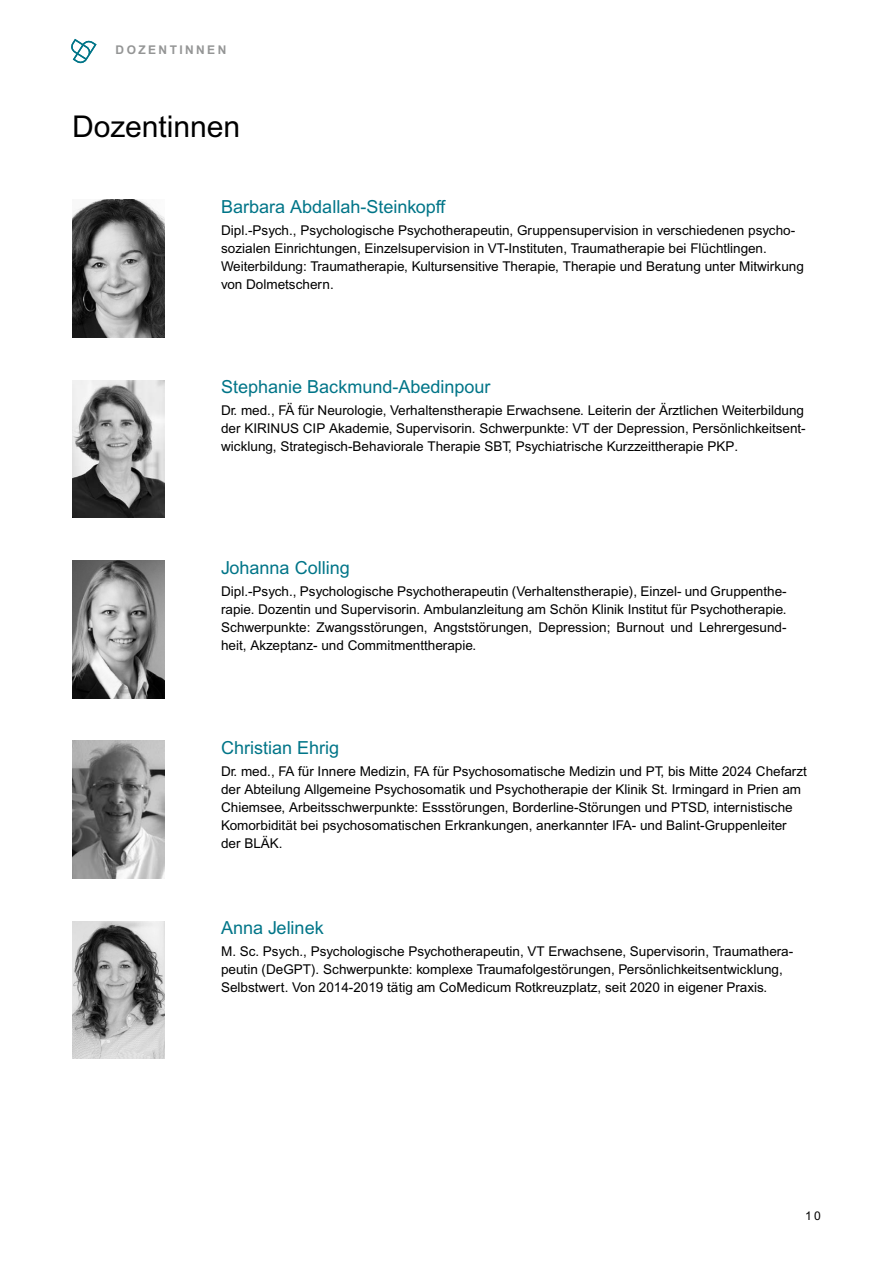
<style>
.page{position:relative;width:893px;height:1263px;background:#fff}
.page>*{position:absolute;margin:0;border:0;box-sizing:border-box;transform-origin:0 0}
.t1{font:30px "Arial MT Pro";color:#000}
.t2{font:18px "Arial MT Pro";color:#007588}
.t3{font:13.5px/18px "Arial MT Pro";color:#000}
.t4{font:700 12px "Arial MT Pro";letter-spacing:.2em;color:#949595}
.t5{font:12px "Arial MT Pro";color:#000}
</style>
<div class="page">
<img style="left:72px;top:200px;width:92px;height:138px">
<img style="left:72px;top:380px;width:92px;height:138px">
<img style="left:72px;top:560px;width:92px;height:138px">
<img style="left:72px;top:741px;width:92px;height:137px">
<img style="left:72px;top:921px;width:92px;height:138px">
<svg style="left:71px;top:39px;width:26px;height:24px"></svg>
<p class="t4" style="left:116px;top:43px;width:112px">DOZENTINNEN</p>
<h1 class="t1" style="left:72px;top:109px;width:169px">Dozentinnen</h1>
<h2 class="t2" style="left:221px;top:196px;width:226px">Barbara Abdallah-Steinkopff</h2>
<p class="t3" style="left:221px;top:222px;width:584px">Dipl.-Psych., Psychologische Psychotherapeutin, Gruppensupervision in verschiedenen psycho&shy;sozialen Einrichtungen, Einzelsupervision in VT-Instituten, Traumatherapie bei Flüchtlingen.<br>Weiterbildung: Traumatherapie, Kultursensitive Therapie, Therapie und Beratung unter Mitwirkung von Dolmetschern.</p>
<h2 class="t2" style="left:221px;top:377px;width:271px">Stephanie Backmund-Abedinpour</h2>
<p class="t3" style="left:221px;top:402px;width:586px">Dr. med., FÄ für Neurologie, Verhaltenstherapie Erwachsene. Leiterin der Ärztlichen Weiterbildung der KIRINUS CIP Akademie, Supervisorin. Schwerpunkte: VT der Depression, Persönlichkeitsent&shy;wicklung, Strategisch-Behaviorale Therapie SBT, Psychiatrische Kurzzeittherapie PKP.</p>
<h2 class="t2" style="left:221px;top:557px;width:130px">Johanna Colling</h2>
<p class="t3" style="left:221px;top:583px;width:567px;text-align:justify">Dipl.-Psych., Psychologische Psychotherapeutin (Verhaltenstherapie), Einzel- und Gruppenthe&shy;rapie. Dozentin und Supervisorin. Ambulanzleitung am Schön Klinik Institut für Psychotherapie.<br>Schwerpunkte: Zwangsstörungen, Angststörungen, Depression; Burnout und Lehrergesund&shy;heit, Akzeptanz- und Commitmenttherapie.</p>
<h2 class="t2" style="left:221px;top:737px;width:120px">Christian Ehrig</h2>
<p class="t3" style="left:221px;top:763px;width:587px">Dr. med., FA für Innere Medizin, FA für Psychosomatische Medizin und PT, bis Mitte 2024 Chefarzt der Abteilung Allgemeine Psychosomatik und Psychotherapie der Klinik St. Irmingard in Prien am Chiemsee, Arbeitsschwerpunkte: Essstörungen, Borderline-Störungen und PTSD, internistische Komorbidität bei psychosomatischen Erkrankungen, anerkannter IFA- und Balint-Gruppenleiter der BLÄK.</p>
<h2 class="t2" style="left:221px;top:917px;width:104px">Anna Jelinek</h2>
<p class="t3" style="left:221px;top:943px;width:574px">M. Sc. Psych., Psychologische Psychotherapeutin, VT Erwachsene, Supervisorin, Traumathera&shy;peutin (DeGPT). Schwerpunkte: komplexe Traumafolgestörungen, Persönlichkeitsentwicklung,<br>Selbstwert. Von 2014-2019 tätig am CoMedicum Rotkreuzplatz, seit 2020 in eigener Praxis.</p>
<p class="t5" style="left:805px;top:1209px;width:17px">10</p>
</div>
